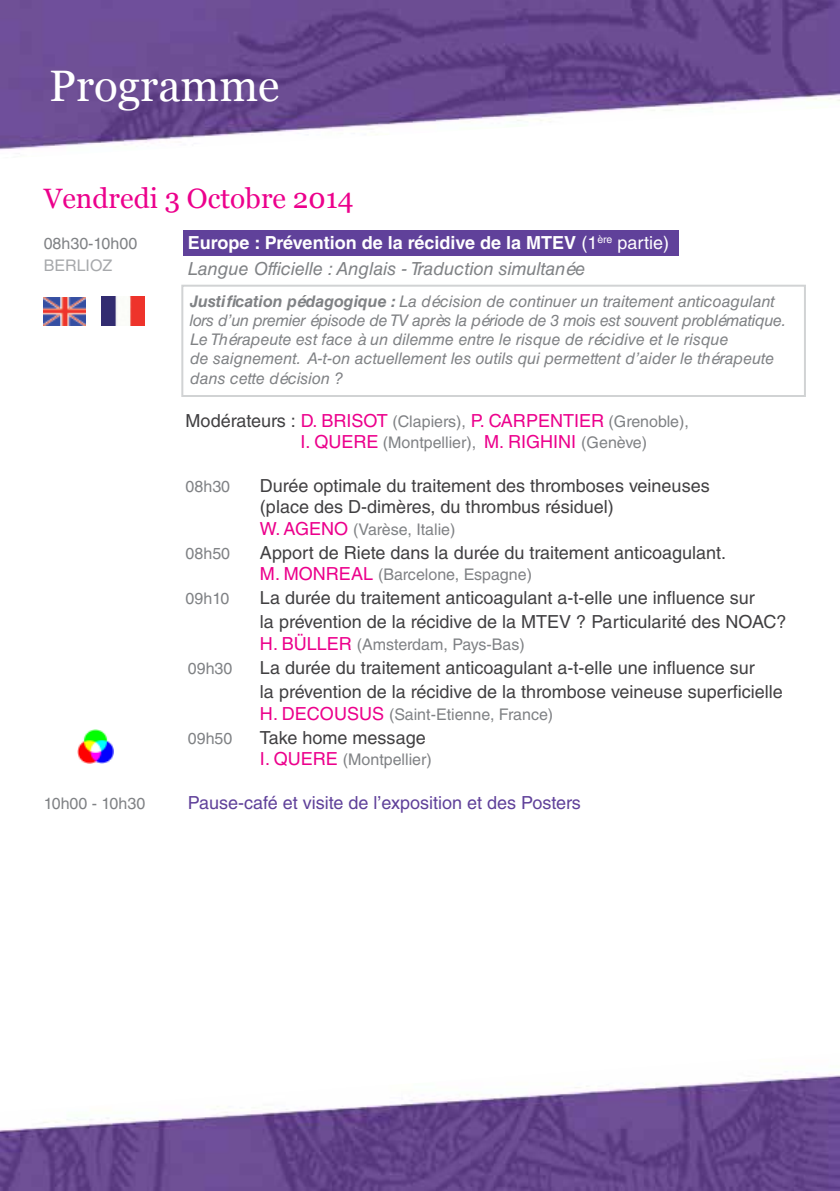
<style>
.page{position:relative;width:840px;height:1191px;background:#fff}
.page>*{position:absolute;margin:0;border:0;box-sizing:border-box;transform-origin:0 0}
.t1{font:44px "Georgia";color:#fff}
.t2{font:28px "Georgia";color:#ec008c}
.t3{font:18px/24px "Helvetica LT Std";color:#414042}
.t4{font:700 18px "Helvetica LT Std";color:#fff}
.t5{font:italic 18px "Helvetica LT Std";color:#808285}
.t6{font:18px "Helvetica LT Std";color:#60419a}
.t7{font:italic 16px/19.2px "Helvetica LT Std";color:#808285}
.t8{font:16px/21.6px "Helvetica LT Std";color:#808285}
.t9{font:16px "Helvetica LT Std";color:#a7a9ac}
.s1{font-weight:400}
.s2{font-weight:700}
.s3{font-size:18px;color:#414042}
.s4{font-size:18px;color:#ec008c}
</style>
<div class="page">
<div style="left:181px;top:285px;width:624px;height:112px;border:2px solid #d1d3d4"></div>
<div style="left:183px;top:230px;width:494px;height:25px;background:#60419a"></div>
<img style="left:0;top:1074px;width:839px;height:117px">
<img style="left:0;top:0;width:839px;height:150px">
<img style="left:101px;top:297px;width:44px;height:28px">
<img style="left:44px;top:297px;width:42px;height:28px">
<img style="left:77px;top:729px;width:36px;height:35px">
<h1 class="t1" style="left:49px;top:59px;width:231px">Programme</h1>
<h2 class="t2" style="left:44px;top:182px;width:311px">Vendredi 3 Octobre 2014</h2>
<p class="t8" style="left:44px;top:233px;width:95px">08h30-10h00</p>
<p class="t4" style="left:188px;top:232px;width:482px">Europe : Prévention de la récidive de la MTEV <span class="s1">(1</span><sup>ère</sup> <span class="s1">partie)</span></p>
<p class="t9" style="left:44px;top:256px;width:70px">BERLIOZ</p>
<p class="t5" style="left:188px;top:258px;width:399px">Langue Officielle : Anglais - Traduction simultanée</p>
<p class="t7" style="left:190px;top:291px;width:597px"><span class="s2">Justification pédagogique :</span> La décision de continuer un traitement anticoagulant lors d’un premier épisode de TV après la période de 3 mois est souvent problématique.<br>Le Thérapeute est face à un dilemme entre le risque de récidive et le risque<br>de saignement. A-t-on actuellement les outils qui permettent d’aider le thérapeute dans cette décision ?</p>
<p class="t8" style="left:300px;top:410px;width:389px;text-indent:-115px"><span class="s3">Modérateurs :</span> <span class="s4">D. BRISOT</span> (Clapiers), <span class="s4">P. CARPENTIER</span> (Grenoble),<br><span class="s4">I. QUERE</span> (Montpellier), <span class="s4">M. RIGHINI</span> (Genève)</p>
<p class="t8" style="left:185px;top:475px;width:46px">08h30</p>
<p class="t3" style="left:260px;top:474px;width:451px;line-height:21.6px">Durée optimale du traitement des thromboses veineuses (place des D-dimères, du thrombus résiduel)</p>
<p class="t8" style="left:260px;top:518px;width:197px"><span class="s4">W. AGENO</span> (Varèse, Italie)</p>
<p class="t8" style="left:185px;top:542px;width:46px">08h50</p>
<p class="t3" style="left:260px;top:540px;width:467px">Apport de Riete dans la durée du traitement anticoagulant.</p>
<p class="t8" style="left:260px;top:564px;width:273px"><span class="s4">M. MONREAL</span> (Barcelone, Espagne)</p>
<p class="t8" style="left:185px;top:588px;width:45px">09h10</p>
<p class="t3" style="left:260px;top:586px;width:528px">La durée du traitement anticoagulant a-t-elle une influence sur<br>la prévention de la récidive de la MTEV ? Particularité des NOAC?</p>
<p class="t8" style="left:260px;top:633px;width:266px"><span class="s4">H. BÜLLER</span> (Amsterdam, Pays-Bas)</p>
<p class="t8" style="left:188px;top:657px;width:46px">09h30</p>
<p class="t3" style="left:260px;top:656px;width:524px">La durée du traitement anticoagulant a-t-elle une influence sur<br>la prévention de la récidive de la thrombose veineuse superficielle</p>
<p class="t8" style="left:260px;top:703px;width:294px"><span class="s4">H. DECOUSUS</span> (Saint-Etienne, France)</p>
<p class="t8" style="left:188px;top:727px;width:46px">09h50</p>
<p class="t3" style="left:260px;top:725px;width:167px">Take home message</p>
<p class="t8" style="left:260px;top:749px;width:173px"><span class="s4">I. QUERE</span> (Montpellier)</p>
<p class="t8" style="left:44px;top:792px;width:103px">10h00 - 10h30</p>
<p class="t6" style="left:188px;top:792px;width:394px">Pause-café et visite de l’exposition et des Posters</p>
</div>
